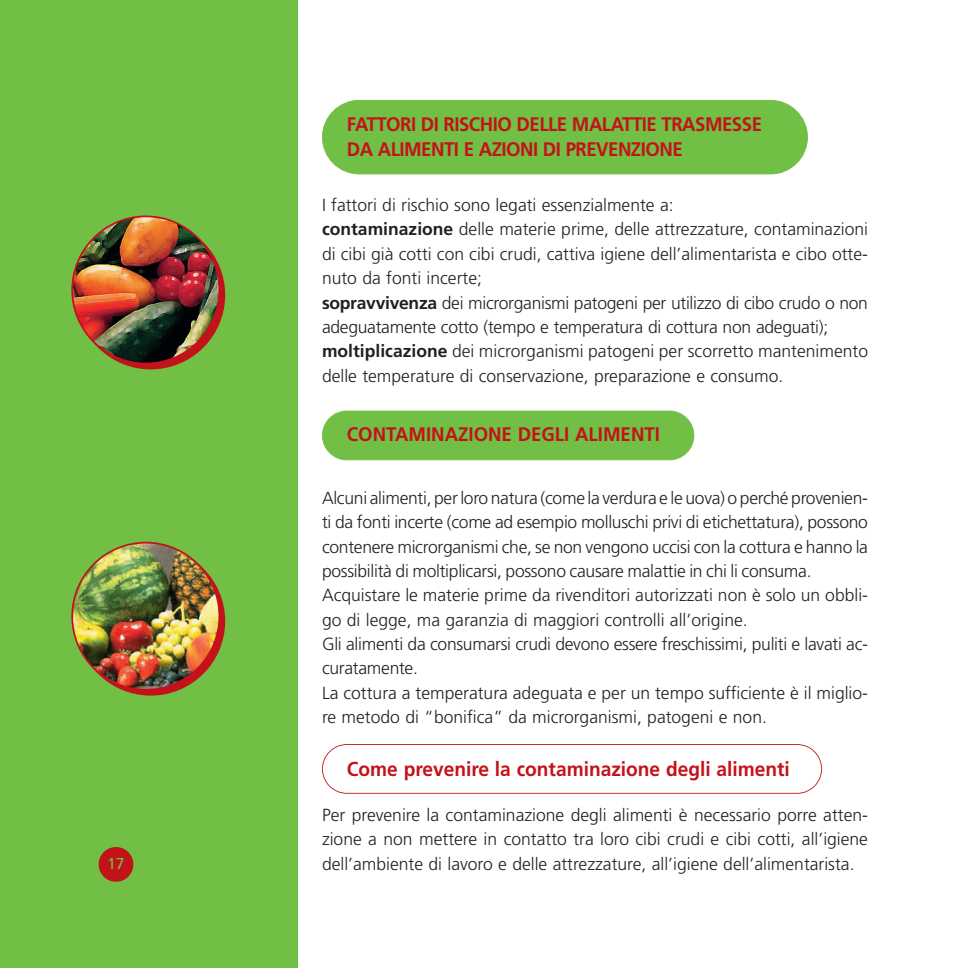
<style>
.page{position:relative;width:968px;height:968px;background:#fff}
.page>*{position:absolute;margin:0;border:0;box-sizing:border-box;transform-origin:0 0}
.t1{font:700 20.12px "Frutiger";color:#c4121a;scale:.95 1}
.t2{font:700 19.6px/24.5px "Frutiger";letter-spacing:-.03em;color:#c4121a;scale:.95 1}
.t3{font:700 19.6px "Frutiger";color:#c4121a;scale:.95 1}
.t4{font:300 17.5px/24.3px "Frutiger";color:#231f20}
.t5{font:15.75px "Frutiger";color:#71bf44}
.s1{font-weight:700}
</style>
<div class="page">
<div style="left:0;top:1px;width:297px;height:966px;background:#71bf44"></div>
<div style="left:99px;top:846px;width:34px;height:35px;background:#c4121a;border-radius:50%"></div>
<div style="left:322px;top:100px;width:485px;height:74px;background:#71bf44;border-radius:37px"></div>
<div style="left:322px;top:100px;width:485px;height:74px;border:2px solid #71bf44;border-radius:37px"></div>
<div style="left:322px;top:411px;width:371px;height:49px;background:#71bf44;border-radius:24px"></div>
<div style="left:322px;top:410px;width:372px;height:50px;border:2px solid #71bf44;border-radius:25px"></div>
<div style="left:322px;top:744px;width:499px;height:49px;border:2px solid #c4121a;border-radius:25px"></div>
<img style="left:71px;top:541px;width:149px;height:149px">
<img style="left:71px;top:215px;width:149px;height:149px">
<p class="t5" style="left:107px;top:857px;width:19px">17</p>
<p class="t2" style="left:347px;top:113px;width:438px">FATTORI DI RISCHIO DELLE MALATTIE TRASMESSE<br>DA ALIMENTI E AZIONI DI PREVENZIONE</p>
<p class="t4" style="left:322px;top:194px;width:547px">I fattori di rischio sono legati essenzialmente a:<br><span class="s1">contaminazione</span> delle materie prime, delle attrezzature, contaminazioni di cibi già cotti con cibi crudi, cattiva igiene dell’alimentarista e cibo otte&shy;nuto da fonti incerte;<br><span class="s1">sopravvivenza</span> dei microrganismi patogeni per utilizzo di cibo crudo o non adeguatamente cotto (tempo e temperatura di cottura non adeguati); <span class="s1">moltiplicazione</span> dei microrganismi patogeni per scorretto mantenimento delle temperature di conservazione, preparazione e consumo.</p>
<p class="t3" style="left:347px;top:426px;width:331px">CONTAMINAZIONE DEGLI ALIMENTI</p>
<p class="t4" style="left:322px;top:486px;width:547px">Alcuni alimenti, per loro natura (come la verdura e le uova) o perché provenien&shy;ti da fonti incerte (come ad esempio molluschi privi di etichettatura), possono contenere microrganismi che, se non vengono uccisi con la cottura e hanno la possibilità di moltiplicarsi, possono causare malattie in chi li consuma.<br>Acquistare le materie prime da rivenditori autorizzati non è solo un obbli&shy;go di legge, ma garanzia di maggiori controlli all’origine.<br>Gli alimenti da consumarsi crudi devono essere freschissimi, puliti e lavati ac&shy;curatamente.<br>La cottura a temperatura adeguata e per un tempo sufficiente è il miglio&shy;re metodo di “bonifica” da microrganismi, patogeni e non.</p>
<p class="t1" style="left:347px;top:761px;width:468px">Come prevenire la contaminazione degli alimenti</p>
<p class="t4" style="left:322px;top:803px;width:547px;text-align:justify">Per prevenire la contaminazione degli alimenti è necessario porre atten&shy;zione a non mettere in contatto tra loro cibi crudi e cibi cotti, all’igiene dell’ambiente di lavoro e delle attrezzature, all’igiene dell’alimentarista.</p>
</div>
